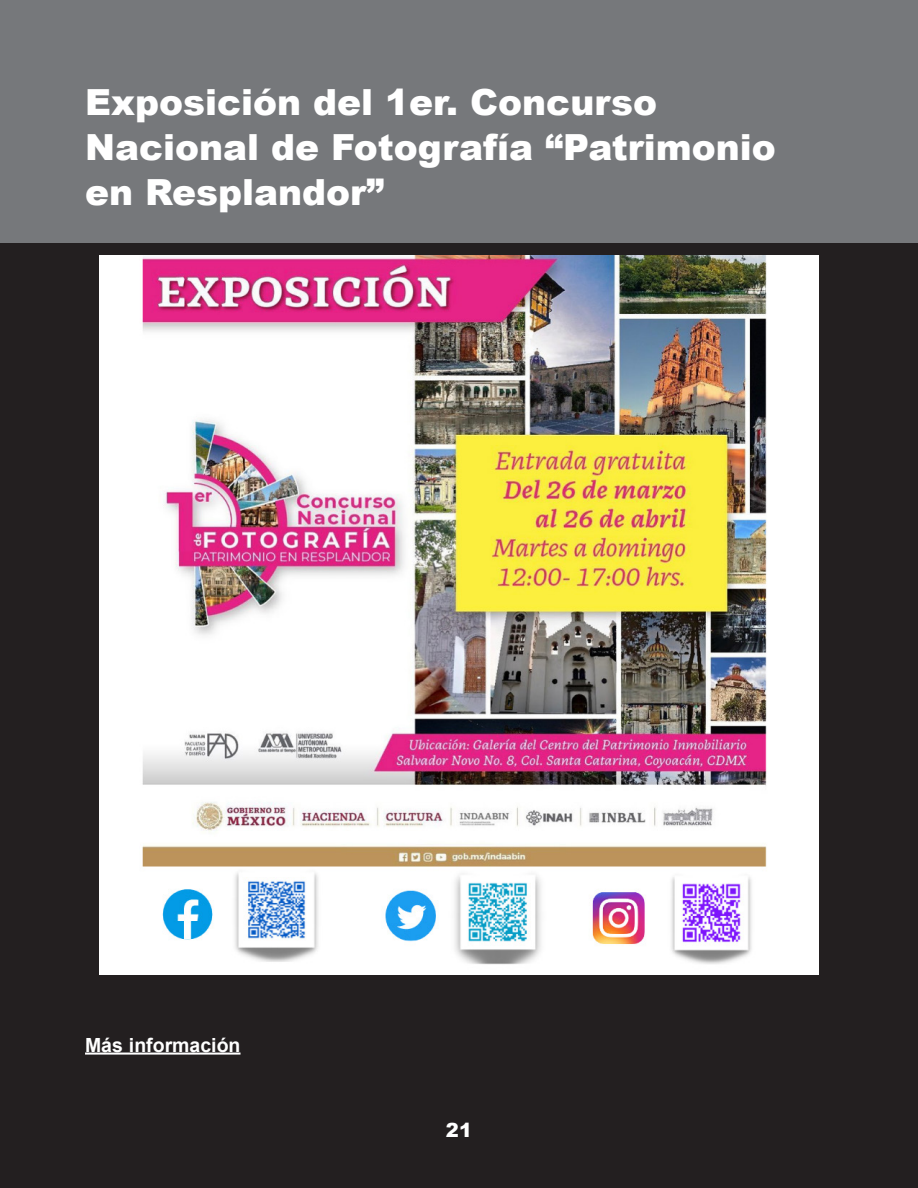
<style>
.page{position:relative;width:918px;height:1188px;background:#fff}
.page>*{position:absolute;margin:0;border:0;box-sizing:border-box;transform-origin:0 0}
.cabeza1Convocatorias{font:900 36px/45px "Arial";color:#fff}
.cuerpoArticulos_sin{font:700 19.5px "Arial";color:#fff}
.t1{font:900 19.5px "Arial";color:#fff}
</style>
<div class="page">
<div style="left:0;top:0;width:918px;height:244px;background:#76787b"></div>
<div style="left:0;top:244px;width:918px;height:944px;background:#231f20"></div>
<hr style="left:85px;top:1053px;width:156px;height:2px;background:#fff">
<img style="left:99px;top:255px;width:720px;height:720px">
<p class="cabeza1Convocatorias" style="left:85px;top:79px;width:692px">Exposición del 1er. Concurso<br>Nacional de Fotografía “Patrimonio en Resplandor”</p>
<p class="cuerpoArticulos_sin" style="left:85px;top:1031px;width:157px">Más información</p>
<p class="t1" style="left:446px;top:1116px;width:28px">21</p>
</div>
